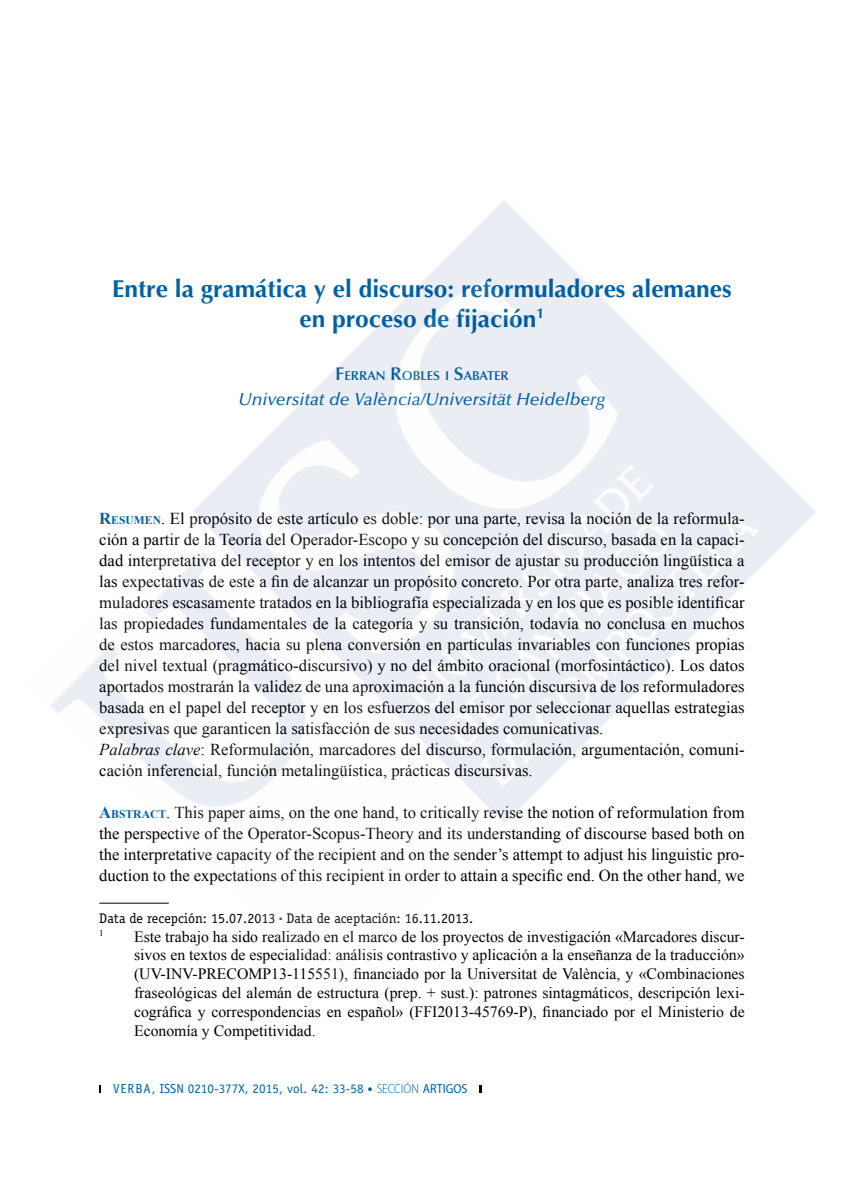
<style>
.page{position:relative;width:844px;height:1191px;background:#fff}
.page>*{position:absolute;margin:0;border:0;box-sizing:border-box;transform-origin:0 0}
.t1{font:700 24.5px/29.4px "Optima";color:#0061a7;text-align:center}
.t2{font:italic 500 17.5px "Optima";color:#0061a7}
.t3{font:16.62px/21px "Times New Roman";color:#000}
.t4{font:15.75px/18.9px "Times New Roman";color:#000;text-align:justify}
.t5{font:14px "Officina Serif";color:#000}
.t6{font:13.12px "Officina Sans";color:#0061a7}
.t7{font:600 12.78px "Optima";color:#0061a7}
.t8{font:9.1px "Times New Roman";color:#000}
.s1{font-size:18.38px}
.s2{font-weight:700;color:#0061a7}
.s3{font-weight:700;font-size:11.72px;color:#0061a7}
.s4{font-style:italic}
.s5{font-size:10.5px}
.s6{font-family:"Myriad Pro";font-weight:300;font-stretch:semi-condensed}
.s7{font-family:"Myriad Pro";font-stretch:semi-condensed}
</style>
<div class="page">
<svg style="left:99px;top:1085px;width:2px;height:8px"></svg>
<svg style="left:479px;top:1085px;width:3px;height:8px"></svg>
<img style="left:51px;top:200px;width:765px;height:704px">
<h1 class="t1" style="left:112px;top:274px;width:621px">Entre la gramática y el discurso: reformuladores alemanes en proceso de fijación<sup>1</sup></h1>
<p class="t7" style="left:335px;top:369px;width:175px"><span class="s1">F</span>ERRAN <span class="s1">R</span>OBLES I <span class="s1">S</span>ABATER</p>
<p class="t2" style="left:238px;top:389px;width:369px">Universitat de València/Universität Heidelberg</p>
<p class="t3" style="left:99px;top:508px;width:646px"><span class="s2">R</span><span class="s3">ESUMEN</span>. El propósito de este artículo es doble: por una parte, revisa la noción de la reformula&shy;ción a partir de la Teoría del Operador-Escopo y su concepción del discurso, basada en la capaci&shy;dad interpretativa del receptor y en los intentos del emisor de ajustar su producción lingüística a las expectativas de este a fin de alcanzar un propósito concreto. Por otra parte, analiza tres refor&shy;muladores escasamente tratados en la bibliografía especializada y en los que es posible identificar las propiedades fundamentales de la categoría y su transición, todavía no conclusa en muchos de estos marcadores, hacia su plena conversión en partículas invariables con funciones propias del nivel textual (pragmático-discursivo) y no del ámbito oracional (morfosintáctico). Los datos aportados mostrarán la validez de una aproximación a la función discursiva de los reformuladores basada en el papel del receptor y en los esfuerzos del emisor por seleccionar aquellas estrategias expresivas que garanticen la satisfacción de sus necesidades comunicativas.<br><span class="s4">Palabras clave</span>: Reformulación, marcadores del discurso, formulación, argumentación, comuni&shy;cación inferencial, función metalingüística, prácticas discursivas.</p>
<p class="t3" style="left:99px;top:802px;width:646px;text-align:justify"><span class="s2">A</span><span class="s3">BSTRACT</span>. This paper aims, on the one hand, to critically revise the notion of reformulation from the perspective of the Operator-Scopus-Theory and its understanding of discourse based both on the interpretative capacity of the recipient and on the sender’s attempt to adjust his linguistic pro&shy;duction to the expectations of this recipient in order to attain a specific end. On the other hand, we</p>
<p class="t5" style="left:99px;top:909px;width:375px">Data de recepción: 15.07.2013 <sup>■</sup> Data de aceptación: 16.11.2013.</p>
<p class="t8" style="left:99px;top:927px;width:6px">1</p>
<p class="t4" style="left:134px;top:926px;width:612px">Este trabajo ha sido realizado en el marco de los proyectos de investigación «Marcadores discur&shy;sivos en textos de especialidad: análisis contrastivo y aplicación a la enseñanza de la traducción» (UV-INV-PRECOMP13-115551), financiado por la Universitat de València, y «Combinaciones fraseológicas del alemán de estructura (prep. + sust.): patrones sintagmáticos, descripción lexi&shy;cográfica y correspondencias en español» (FFI2013-45769-P), financiado por el Ministerio de Economía y Competitividad.</p>
<p class="t6" style="left:113px;top:1081px;width:356px">VERBA, ISSN 0210-377X, 2015, vol. 42: 33-58 <span class="s5">•</span> <span class="s6">SECCIÓN</span> <span class="s7">ARTIGOS</span></p>
</div>
